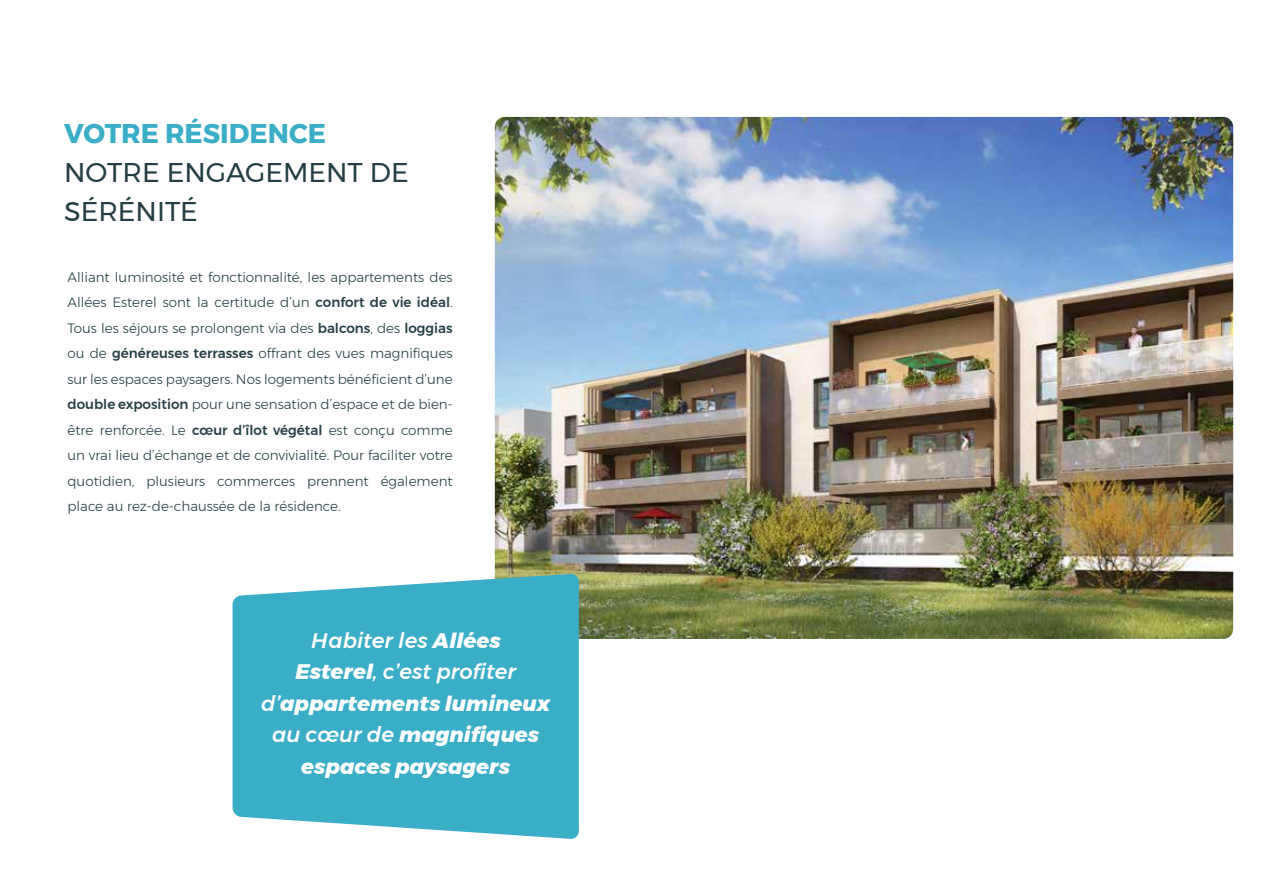
<style>
.page{position:relative;width:1263px;height:893px;background:#fff}
.page>*{position:absolute;margin:0;border:0;box-sizing:border-box;transform-origin:0 0}
.t1{font:27px/39px "Montserrat";color:#253e44}
.t2{font:700 27px "Montserrat";color:#3aadc7}
.t3{font:italic 800 21px/31.5px "Montserrat";color:#fff;text-align:center}
.t4{font:300 13.5px/25.5px "Montserrat";color:#253e44;text-align:justify}
.s1{font-weight:500}
</style>
<div class="page">
<img style="left:495px;top:117px;width:738px;height:522px">
<svg style="left:233px;top:574px;width:346px;height:265px;background:#4ab3cb"></svg>
<h1 class="t2" style="left:64px;top:112px;width:263px">VOTRE RÉSIDENCE</h1>
<h1 class="t1" style="left:64px;top:153px;width:346px">NOTRE ENGAGEMENT DE<br>SÉRÉNITÉ</h1>
<p class="t4" style="left:68px;top:264px;width:387px">Alliant luminosité et fonctionnalité, les appartements des Allées Esterel sont la certitude d’un <span class="s1">confort de vie idéal</span>.<br>Tous les séjours se prolongent via des <span class="s1">balcons</span>, des <span class="s1">loggias </span>ou de <span class="s1">généreuses terrasses</span> offrant des vues magnifiques sur les espaces paysagers. Nos logements bénéficient d’une <span class="s1">double exposition</span> pour une sensation d’espace et de bien&shy;être renforcée. Le <span class="s1">cœur d’îlot végétal</span> est conçu comme un vrai lieu d’échange et de convivialité. Pour faciliter votre quotidien, plusieurs commerces prennent également place au rez-de-chaussée de la résidence.</p>
<h2 class="t3" style="left:261px;top:625px;width:290px"><span class="s1">Habiter les</span> Allées<br>Esterel<span class="s1">, c’est profiter d’</span>appartements lumineux <span class="s1">au cœur de</span> magnifiques espaces paysagers</h2>
</div>
